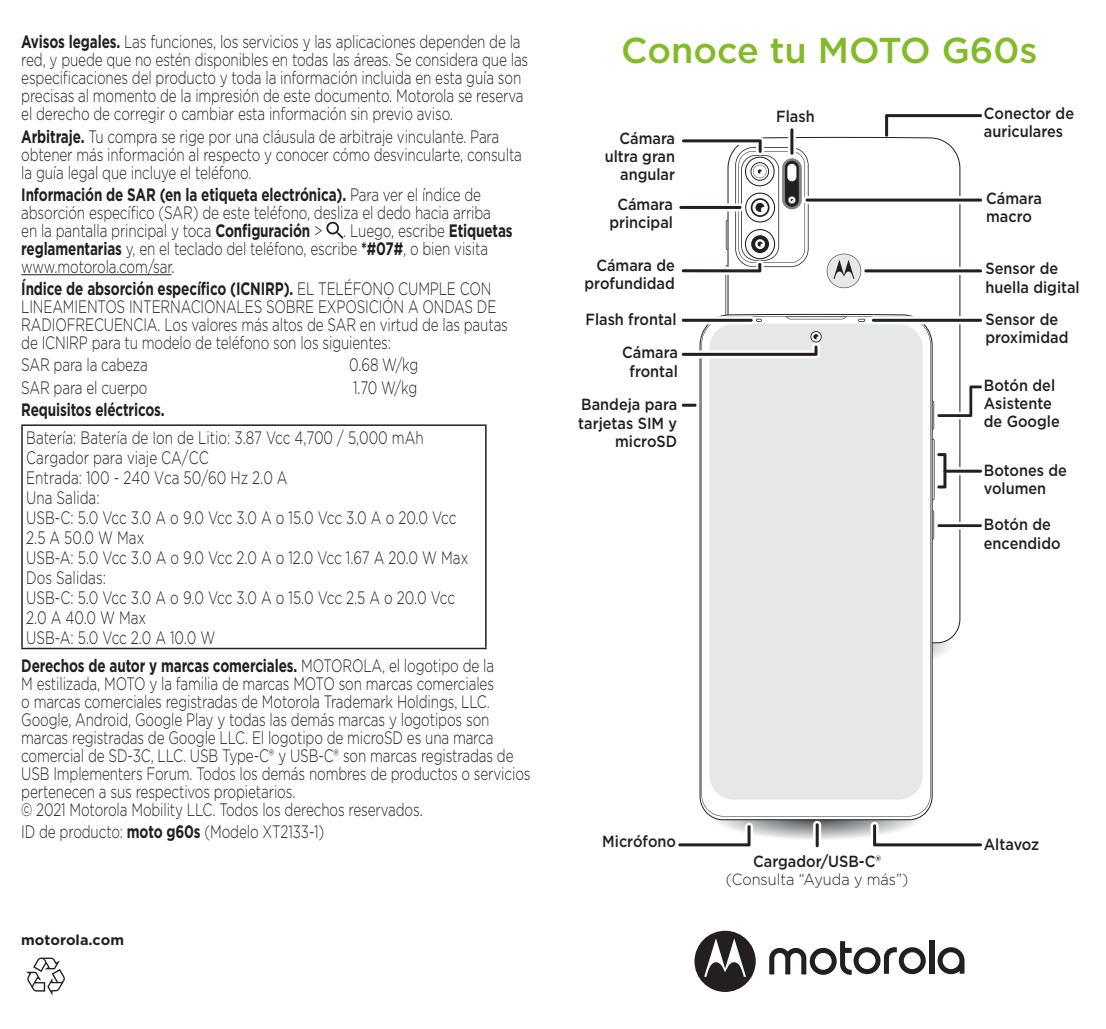
<style>
.page{position:relative;width:1106px;height:1029px;background:#fff}
.page>*{position:absolute;margin:0;border:0;box-sizing:border-box;transform-origin:0 0}
.Chap_Title{font:500 36px "Gotham";color:#82bb27}
.Run-in_Heading__Boil{font:300 18px/18px "Gotham";letter-spacing:-.01em;color:#231f20;scale:.75 1}
.Body__Boilerplate{font:300 18px/20.1px "Gotham";color:#231f20;scale:.75 1}
.Run-in_Heading__Boil-2{font:700 18px "Gotham";letter-spacing:-.01em;color:#231f20;scale:.75 1}
.t1{font:500 16.2px/18px "Gotham";color:#231f20;scale:.9 1}
.t2{font:300 16.2px/18px "Gotham";color:#231f20;text-align:center;scale:.9 1}
.t3{font:700 14.4px "Gotham";color:#231f20}
.s1{font-weight:700}
.s2{font-weight:500}
</style>
<div class="page">
<img style="left:716px;top:820px;width:203px;height:19px">
<img style="left:932px;top:643px;width:17px;height:30px">
<svg style="left:865px;top:137px;width:95px;height:506px"></svg>
<svg style="left:932px;top:511px;width:2px;height:29px"></svg>
<svg style="left:699px;top:314px;width:233px;height:506px"></svg>
<svg style="left:701px;top:316px;width:229px;height:500px"></svg>
<div style="left:709px;top:324px;width:213px;height:476px;background:#e6e7e9;border-radius:24px"></div>
<svg style="left:885px;top:114px;width:97px;height:23px"></svg>
<svg style="left:813px;top:821px;width:8px;height:29px"></svg>
<hr style="left:815px;top:823px;width:3px;height:24px;background:#231f20;border-radius:2px">
<hr style="left:681px;top:404px;width:15px;height:3px;background:#231f20;border-radius:2px">
<svg style="left:678px;top:823px;width:75px;height:24px"></svg>
<svg style="left:870px;top:822px;width:112px;height:25px"></svg>
<svg style="left:861px;top:267px;width:123px;height:8px"></svg>
<hr style="left:864px;top:269px;width:118px;height:3px;background:#231f20;border-radius:2px">
<svg style="left:941px;top:467px;width:43px;height:8px"></svg>
<svg style="left:930px;top:439px;width:16px;height:61px"></svg>
<hr style="left:943px;top:470px;width:39px;height:3px;background:#231f20;border-radius:2px">
<div style="left:938px;top:522px;width:46px;height:7px;background:#fff;border-radius:4px"></div>
<hr style="left:937px;top:524px;width:44px;height:3px;background:#231f20">
<svg style="left:679px;top:137px;width:186px;height:188px"></svg>
<svg style="left:788px;top:126px;width:8px;height:31px"></svg>
<hr style="left:790px;top:128px;width:3px;height:27px;background:#231f20;border-radius:2px">
<svg style="left:930px;top:383px;width:52px;height:47px"></svg>
<svg style="left:869px;top:316px;width:115px;height:8px"></svg>
<hr style="left:872px;top:319px;width:110px;height:3px;background:#231f20;border-radius:2px">
<svg style="left:681px;top:331px;width:140px;height:31px"></svg>
<svg style="left:803px;top:196px;width:181px;height:8px"></svg>
<hr style="left:805px;top:199px;width:177px;height:3px;background:#231f20;border-radius:2px">
<svg style="left:937px;top:947px;width:27px;height:27px"></svg>
<div style="left:929px;top:940px;width:5px;height:34px;background:#231f20"></div>
<svg style="left:769px;top:941px;width:156px;height:34px"></svg>
<svg style="left:694px;top:931px;width:61px;height:61px"></svg>
<hr style="left:21px;top:274px;width:150px;height:1px;background:#231f20">
<svg style="left:326px;top:222px;width:17px;height:17px"></svg>
<hr style="left:21px;top:424px;width:465px;height:2px;background:#231f20">
<hr style="left:21px;top:426px;width:2px;height:222px;background:#231f20">
<hr style="left:485px;top:426px;width:1px;height:222px;background:#231f20">
<hr style="left:21px;top:648px;width:465px;height:1px;background:#231f20">
<svg style="left:26px;top:958px;width:39px;height:37px"></svg>
<p class="Run-in_Heading__Boil" style="left:21px;top:33px;width:677px"><span class="s1">Avisos legales.</span> Las funciones, los servicios y las aplicaciones dependen de la red, y puede que no estén disponibles en todas las áreas. Se considera que las especificaciones del producto y toda la información incluida en esta guía son precisas al momento de la impresión de este documento. Motorola se reserva el derecho de corregir o cambiar esta información sin previo aviso.</p>
<p class="Run-in_Heading__Boil" style="left:21px;top:127px;width:669px"><span class="s1">Arbitraje.</span> Tu compra se rige por una cláusula de arbitraje vinculante. Para obtener más información al respecto y conocer cómo desvincularte, consulta la guía legal que incluye el teléfono.</p>
<p class="Run-in_Heading__Boil" style="left:21px;top:185px;width:657px"><span class="s1">Información de SAR (en la etiqueta electrónica).</span> Para ver el índice de absorción específico (SAR) de este teléfono, desliza el dedo hacia arriba<br>en la pantalla principal y toca <span class="s1">Configuración</span> &gt; . Luego, escribe <span class="s1">Etiquetas reglamentarias</span> y, en el teclado del teléfono, escribe <span class="s1">*#07#</span>, o bien visita www.motorola.com/sar.</p>
<p class="Run-in_Heading__Boil" style="left:21px;top:279px;width:650px"><span class="s1">Índice de absorción específico (ICNIRP).</span> EL TELÉFONO CUMPLE CON LINEAMIENTOS INTERNACIONALES SOBRE EXPOSICIÓN A ONDAS DE RADIOFRECUENCIA. Los valores más altos de SAR en virtud de las pautas de ICNIRP para tu modelo de teléfono son los siguientes:</p>
<p class="Body__Boilerplate" style="left:21px;top:355px;width:170px">SAR para la cabeza</p>
<p class="Body__Boilerplate" style="left:349px;top:355px;width:93px">0.68 W/kg</p>
<p class="Body__Boilerplate" style="left:21px;top:377px;width:170px">SAR para el cuerpo</p>
<p class="Body__Boilerplate" style="left:353px;top:377px;width:87px">1.70 W/kg</p>
<p class="Run-in_Heading__Boil-2" style="left:21px;top:398px;width:193px">Requisitos eléctricos.</p>
<p class="Body__Boilerplate" style="left:26px;top:427px;width:591px">Batería: Batería de Ion de Litio: 3.87 Vcc 4,700 / 5,000 mAh Cargador para viaje CA/CC<br>Entrada: 100 - 240 Vca 50/60 Hz 2.0 A<br>Una Salida:<br>USB-C: 5.0 Vcc 3.0 A o 9.0 Vcc 3.0 A o 15.0 Vcc 3.0 A o 20.0 Vcc 2.5 A 50.0 W Max<br>USB-A: 5.0 Vcc 3.0 A o 9.0 Vcc 2.0 A o 12.0 Vcc 1.67 A 20.0 W Max Dos Salidas:<br>USB-C: 5.0 Vcc 3.0 A o 9.0 Vcc 3.0 A o 15.0 Vcc 2.5 A o 20.0 Vcc 2.0 A 40.0 W Max<br>USB-A: 5.0 Vcc 2.0 A 10.0 W</p>
<p class="Run-in_Heading__Boil" style="left:21px;top:656px;width:680px"><span class="s1">Derechos de autor y marcas comerciales.</span> MOTOROLA, el logotipo de la<br>M estilizada, MOTO y la familia de marcas MOTO son marcas comerciales<br>o marcas comerciales registradas de Motorola Trademark Holdings, LLC.<br>Google, Android, Google Play y todas las demás marcas y logotipos son marcas registradas de Google LLC. El logotipo de microSD es una marca comercial de SD-3C, LLC. USB Type-C® y USB-C® son marcas registradas de USB Implementers Forum. Todos los demás nombres de productos o servicios pertenecen a sus respectivos propietarios.<br>© 2021 Motorola Mobility LLC. Todos los derechos reservados.</p>
<p class="Body__Boilerplate" style="left:21px;top:821px;width:405px">ID de producto: <span class="s1">moto g60s</span> (Modelo XT2133-1)</p>
<p class="t3" style="left:21px;top:931px;width:104px">motorola.com</p>
<p class="Chap_Title" style="left:621px;top:27px;width:418px">Conoce tu MOTO G60s</p>
<p class="t1" style="left:604px;top:129px;width:80px;text-align:right">Cámara ultra gran angular</p>
<p class="t1" style="left:609px;top:195px;width:72px;text-align:center">Cámara principal</p>
<p class="t1" style="left:584px;top:256px;width:102px;text-align:right">Cámara de profundidad</p>
<p class="t1" style="left:585px;top:310px;width:103px">Flash frontal</p>
<p class="t1" style="left:622px;top:343px;width:63px;text-align:center">Cámara frontal</p>
<p class="t1" style="left:578px;top:395px;width:111px;text-align:right">Bandeja para tarjetas SIM y microSD</p>
<p class="t1" style="left:776px;top:108px;width:44px">Flash</p>
<p class="t1" style="left:983px;top:104px;width:102px">Conector de auriculares</p>
<p class="t1" style="left:986px;top:189px;width:63px">Cámara macro</p>
<p class="t1" style="left:985px;top:260px;width:106px">Sensor de huella digital</p>
<p class="t1" style="left:985px;top:310px;width:94px">Sensor de proximidad</p>
<p class="t1" style="left:983px;top:376px;width:86px">Botón del<br>Asistente de Google</p>
<p class="t1" style="left:983px;top:461px;width:94px">Botones de volumen</p>
<p class="t1" style="left:983px;top:515px;width:87px">Botón de encendido</p>
<p class="t1" style="left:602px;top:832px;width:83px">Micrófono</p>
<p class="t1" style="left:983px;top:835px;width:63px">Altavoz</p>
<p class="t2" style="left:726px;top:852px;width:204px"><span class="s2">Cargador/USB-C® </span>(Consulta “Ayuda y más”)</p>
</div>
